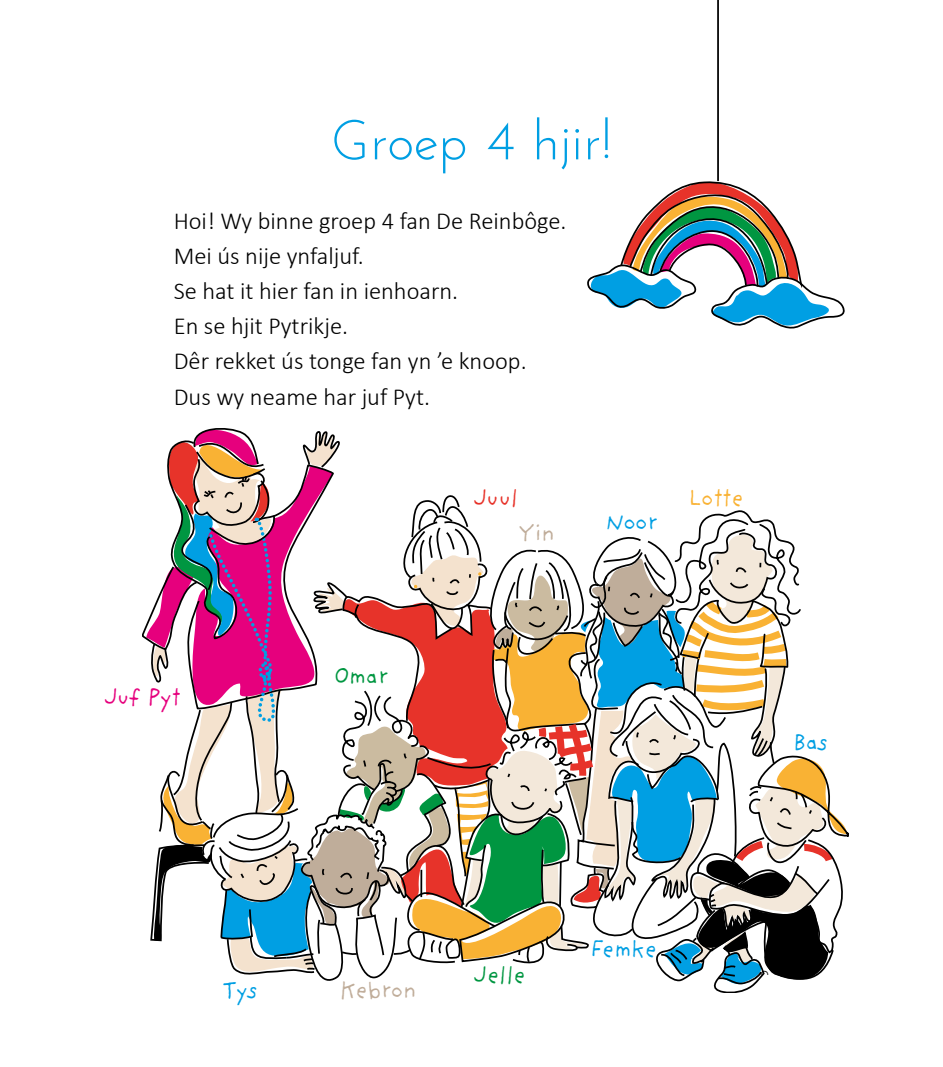
<style>
.page{position:relative;width:943px;height:1067px;background:#fff}
.page>*{position:absolute;margin:0;border:0;box-sizing:border-box;transform-origin:0 0}
.t1{font:56px "Josefin Sans";color:#009fe3}
.t2{font:300 24.5px/35px "Calibri";color:#000}
.t3{font:24.5px "Providence Sans Pro";letter-spacing:-.05em;color:#009fe3}
.t4{font:24.5px "Providence Sans Pro";letter-spacing:-.05em;color:#c0ad9a}
.t5{font:24.5px "Providence Sans Pro";letter-spacing:-.04em;color:#009641}
.t6{font:24.5px "Providence Sans Pro";letter-spacing:-.05em;color:#e6007d}
.t7{font:24.5px "Providence Sans Pro";letter-spacing:-.05em;color:#f9b234}
.t8{font:24.5px "Providence Sans Pro";color:#e7332a}
.t9{font:17.5px "Josefin Sans";color:#000}
</style>
<div class="page">
<hr style="left:717px;top:0;width:2px;height:181px;background:#000">
<svg style="left:587px;top:177px;width:258px;height:152px"></svg>
<svg style="left:142px;top:428px;width:706px;height:564px"></svg>
<h1 class="t1" style="left:331px;top:105px;width:283px">Groep 4 hjir!</h1>
<p class="t2" style="left:174px;top:203px;width:394px">Hoi! Wy binne groep 4 fan De Reinbôge.<br>Mei ús nije ynfaljuf.<br>Se hat it hier fan in ienhoarn.<br>En se hjit Pytrikje.<br>Dêr rekket ús tonge fan yn ’e knoop.<br>Dus wy neame har juf Pyt.</p>
<p class="t8" style="left:472px;top:483px;width:47px">Juul</p>
<p class="t7" style="left:688px;top:483px;width:57px">Lotte</p>
<p class="t6" style="left:103px;top:682px;width:79px">Juf Pyt</p>
<p class="t5" style="left:333px;top:661px;width:57px">Omar</p>
<p class="t4" style="left:517px;top:518px;width:40px">Yin</p>
<p class="t3" style="left:605px;top:507px;width:55px">Noor</p>
<p class="t3" style="left:792px;top:727px;width:38px">Bas</p>
<p class="t3" style="left:221px;top:975px;width:39px">Tys</p>
<p class="t4" style="left:339px;top:975px;width:79px">Kebron</p>
<p class="t5" style="left:472px;top:960px;width:55px">Jelle</p>
<p class="t3" style="left:589px;top:933px;width:69px">Femke</p>
<p class="t9" style="left:760px;top:964px;width:11px">9</p>
</div>
